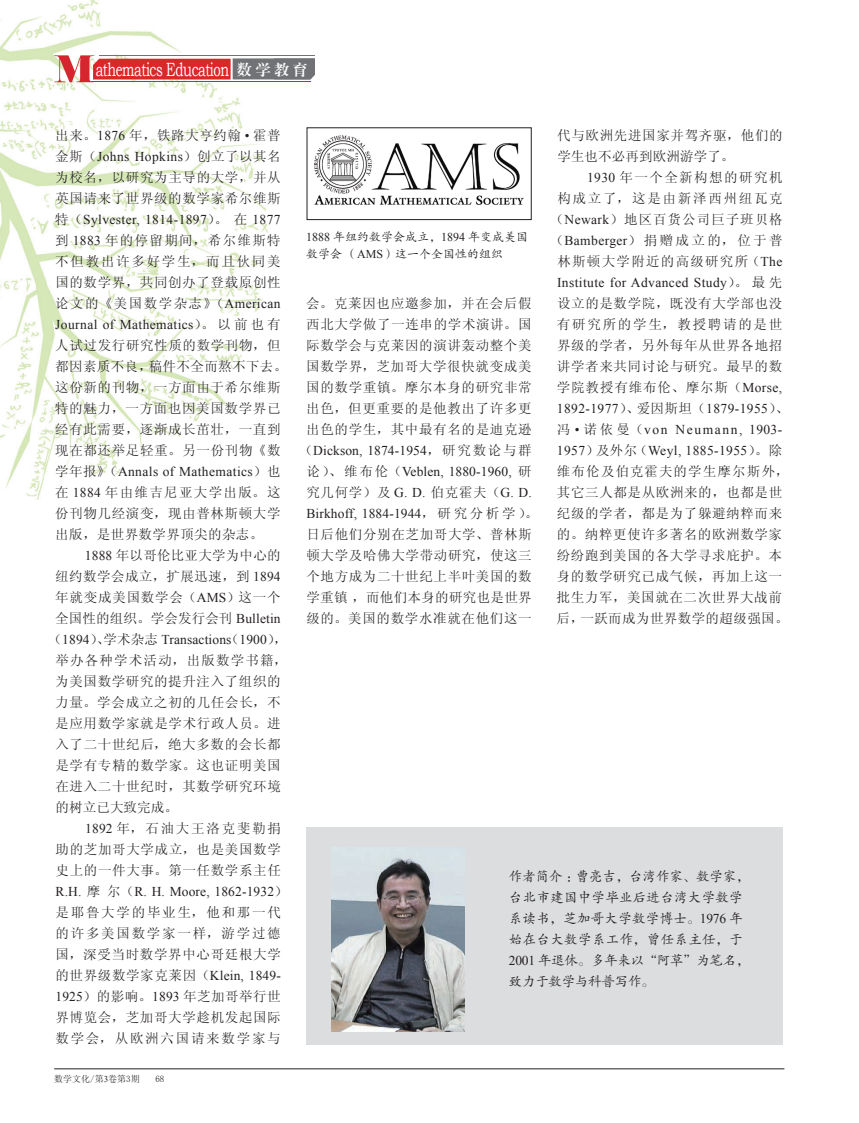
<style>
.page{position:relative;width:859px;height:1123px;background:#fff}
.page>*{position:absolute;margin:0;border:0;box-sizing:border-box;transform-origin:0 0}
.t1{font:19.05px "Bookman Old Style";letter-spacing:-.03em;color:#fff;scale:.69 1}
.t2{font:13.5px/21px "Sim Sun";letter-spacing:.05em;color:#231f20;text-align:justify}
.t3{font:13.5px/21px "Times New Roman";letter-spacing:.03em;color:#231f20}
.t4{font:13.5px/21px "Times New Roman";letter-spacing:.01em;color:#231f20;text-align:center}
.t5{font:13.5px/21px "FZKTK GBK1 0";letter-spacing:.02em;color:#231f20}
.t6{font:13.5px/21px "Sim Sun";letter-spacing:.11em;color:#231f20;text-align:right}
.t7{font:12px/17.2px "FZKTK GBK1 0";color:#231f20}
.t8{font:9px "Sim Sun";color:#231f20}
.s1{font-family:"FZXBSK GBK1 0";font-size:15px}
.s2{font-family:"Times New Roman"}
.s3{font-family:"Sim Sun"}
</style>
<div class="page">
<hr style="left:54px;top:1068px;width:730px;height:1px;background:#231f20">
<img style="left:0;top:0;width:268px;height:500px">
<img style="left:314px;top:136px;width:209px;height:69px">
<div style="left:307px;top:128px;width:224px;height:92px;border:1px solid #231f20"></div>
<div style="left:306px;top:827px;width:476px;height:217px;background:#dcdddf"></div>
<img style="left:332px;top:847px;width:133px;height:184px">
<svg style="left:54px;top:55px;width:261px;height:27px;background:#c56869"></svg>
<hr style="left:81px;top:82px;width:229px;height:1px;background:#d5252e">
<hr style="left:100px;top:55px;width:215px;height:1px;background:#707275">
<h1 class="t1" style="left:96px;top:58px;width:308px">athematics Education <span class="s1">数学教育</span></h1>
<p class="t2" style="left:55px;top:124px;width:227px">出来。<span class="s2">1876</span> 年，铁路大亨约翰 <span class="s2">•</span> 霍普</p>
<p class="t3" style="left:55px;top:145px;width:227px"><span class="s3">金斯（</span>Johns Hopkins<span class="s3">）创立了以其名</span></p>
<p class="t2" style="left:55px;top:166px;width:227px">为校名，以研究为主导的大学，并从英国请来了世界级的数学家希尔维斯</p>
<p class="t3" style="left:55px;top:208px;width:227px"><span class="s3">特（</span>Sylvester, 1814-1897<span class="s3">）。在</span> 1877</p>
<p class="t2" style="left:55px;top:229px;width:227px">到 <span class="s2">1883</span> 年的停留期间，希尔维斯特不但教出许多好学生，而且伙同美国的数学界，共同创办了登载原创性论文的《美国数学杂志》（<span class="s2">American</span></p>
<p class="t3" style="left:55px;top:313px;width:227px">Journal of Mathematics<span class="s3">）。以前也有</span></p>
<p class="t2" style="left:55px;top:334px;width:234px;text-align:left">人试过发行研究性质的数学刊物，但都因素质不良，稿件不全而熬不下去。这份新的刊物，一方面由于希尔维斯特的魅力，一方面也因美国数学界已经有此需要，逐渐成长茁壮，一直到现在都还举足轻重。另一份刊物《数</p>
<p class="t3" style="left:55px;top:460px;width:227px"><span class="s3">学年报》（</span>Annals of Mathematics<span class="s3">）也</span></p>
<p class="t2" style="left:55px;top:481px;width:227px">在 <span class="s2">1884</span> 年由维吉尼亚大学出版。这份刊物几经演变，现由普林斯顿大学出版，是世界数学界顶尖的杂志。</p>
<p class="t2" style="left:55px;top:544px;width:227px;text-indent:30px"><span class="s2">1888</span> 年以哥伦比亚大学为中心的纽约数学会成立，扩展迅速，到 <span class="s2">1894</span>年就变成美国数学会（<span class="s2">AMS</span>）这一个全国性的组织。学会发行会刊 <span class="s2">Bulletin</span></p>
<p class="t4" style="left:49px;top:628px;width:240px"><span class="s3">（</span>1894<span class="s3">）、学术杂志</span> Transaction<span class="s3">（</span>s 1900<span class="s3">），</span></p>
<p class="t2" style="left:55px;top:649px;width:234px;text-align:left">举办各种学术活动，出版数学书籍，为美国数学研究的提升注入了组织的力量。学会成立之初的几任会长，不是应用数学家就是学术行政人员。进入了二十世纪后，绝大多数的会长都是学有专精的数学家。这也证明美国在进入二十世纪时，其数学研究环境的树立已大致完成。</p>
<p class="t2" style="left:56px;top:817px;width:227px;text-indent:30px"><span class="s2">1892</span> 年，石油大王洛克斐勒捐助的芝加哥大学成立，也是美国数学史上的一件大事。第一任数学系主任</p>
<p class="t4" style="left:56px;top:880px;width:234px">R.H. <span class="s3">摩尔（</span>R. H. Moore, 1862-1932<span class="s3">）</span></p>
<p class="t2" style="left:55px;top:901px;width:227px">是耶鲁大学的毕业生，他和那一代的许多美国数学家一样，游学过德国，深受当时数学界中心哥廷根大学的世界级数学家克莱因（<span class="s2">Klein, 1849- 1925</span>）的影响。<span class="s2">1893</span> 年芝加哥举行世界博览会，芝加哥大学趁机发起国际数学会，从欧洲六国请来数学家与</p>
<p class="t8" style="left:54px;top:1074px;width:87px">数学文化/第<span class="s2">3</span>卷第3期</p>
<p class="t8" style="left:155px;top:1074px;width:10px">68</p>
<p class="t7" style="left:306px;top:228px;width:223px"><span class="s2">1888</span> 年纽约数学会成立，<span class="s2">1894</span> 年变成美国数学会（<span class="s2">AMS</span>）这一个全国性的组织</p>
<p class="t2" style="left:306px;top:292px;width:227px">会。克莱因也应邀参加，并在会后假西北大学做了一连串的学术演讲。国际数学会与克莱因的演讲轰动整个美国数学界，芝加哥大学很快就变成美国的数学重镇。摩尔本身的研究非常出色，但更重要的是他教出了许多更出色的学生，其中最有名的是迪克逊</p>
<p class="t4" style="left:300px;top:439px;width:234px"><span class="s3">（</span>Dickson, 1874-1954<span class="s3">，研究数论与群论）、维布伦（</span>Veblen, 1880-1960, <span class="s3">研</span></p>
<p class="t2" style="left:306px;top:481px;width:227px">究几何学）及 <span class="s2">G. D.</span> 伯克霍夫（<span class="s2">G. D.</span></p>
<p class="t4" style="left:306px;top:502px;width:234px">Birkhoff, 1884-1944<span class="s3">，研究分析学）。</span></p>
<p class="t2" style="left:306px;top:523px;width:227px">日后他们分别在芝加哥大学、普林斯顿大学及哈佛大学带动研究，使这三个地方成为二十世纪上半叶美国的数学重镇，而他们本身的研究也是世界级的。美国的数学水准就在他们这一</p>
<p class="t2" style="left:557px;top:124px;width:227px">代与欧洲先进国家并驾齐驱，他们的学生也不必再到欧洲游学了。</p>
<p class="t6" style="left:551px;top:166px;width:234px"><span class="s2">1930</span> 年一个全新构想的研究机<br>构成立了，这是由新泽西州纽瓦克（<span class="s2">Newark</span>）地区百货公司巨子班贝格（<span class="s2">Bamberger</span>）捐赠成立的，位于普林斯顿大学附近的高级研究所（<span class="s2">The</span></p>
<p class="t3" style="left:557px;top:271px;width:227px">Institute for Advanced Study<span class="s3">）。最先</span></p>
<p class="t2" style="left:557px;top:292px;width:227px">设立的是数学院，既没有大学部也没有研究所的学生，教授聘请的是世界级的学者，另外每年从世界各地招讲学者来共同讨论与研究。最早的数学院教授有维布伦、摩尔斯（<span class="s2">Morse,</span></p>
<p class="t3" style="left:557px;top:397px;width:234px">1892-1977<span class="s3">）、爱因斯坦（</span>1879-1955<span class="s3">）、冯</span> • <span class="s3">诺依曼（</span>von Neumann, 1903-<br>1957<span class="s3">）及外尔（</span>Weyl, 1885-1955<span class="s3">）。除</span></p>
<p class="t2" style="left:556px;top:460px;width:234px;text-align:left">维布伦及伯克霍夫的学生摩尔斯外，其它三人都是从欧洲来的，也都是世纪级的学者，都是为了躲避纳粹而来的。纳粹更使许多著名的欧洲数学家纷纷跑到美国的各大学寻求庇护。本身的数学研究已成气候，再加上这一批生力军，美国就在二次世界大战前后，一跃而成为世界数学的超级强国。</p>
<p class="t5" style="left:509px;top:866px;width:242px">作者简介：曹亮吉，台湾作家、数学家，台北市建国中学毕业后进台湾大学数学系读书，芝加哥大学数学博士。<span class="s2">1976</span> 年始在台大数学系工作，曾任系主任，于<br><span class="s2">2001</span> 年退休。多年来以“阿草”为笔名，致力于数学与科普写作。</p>
</div>
